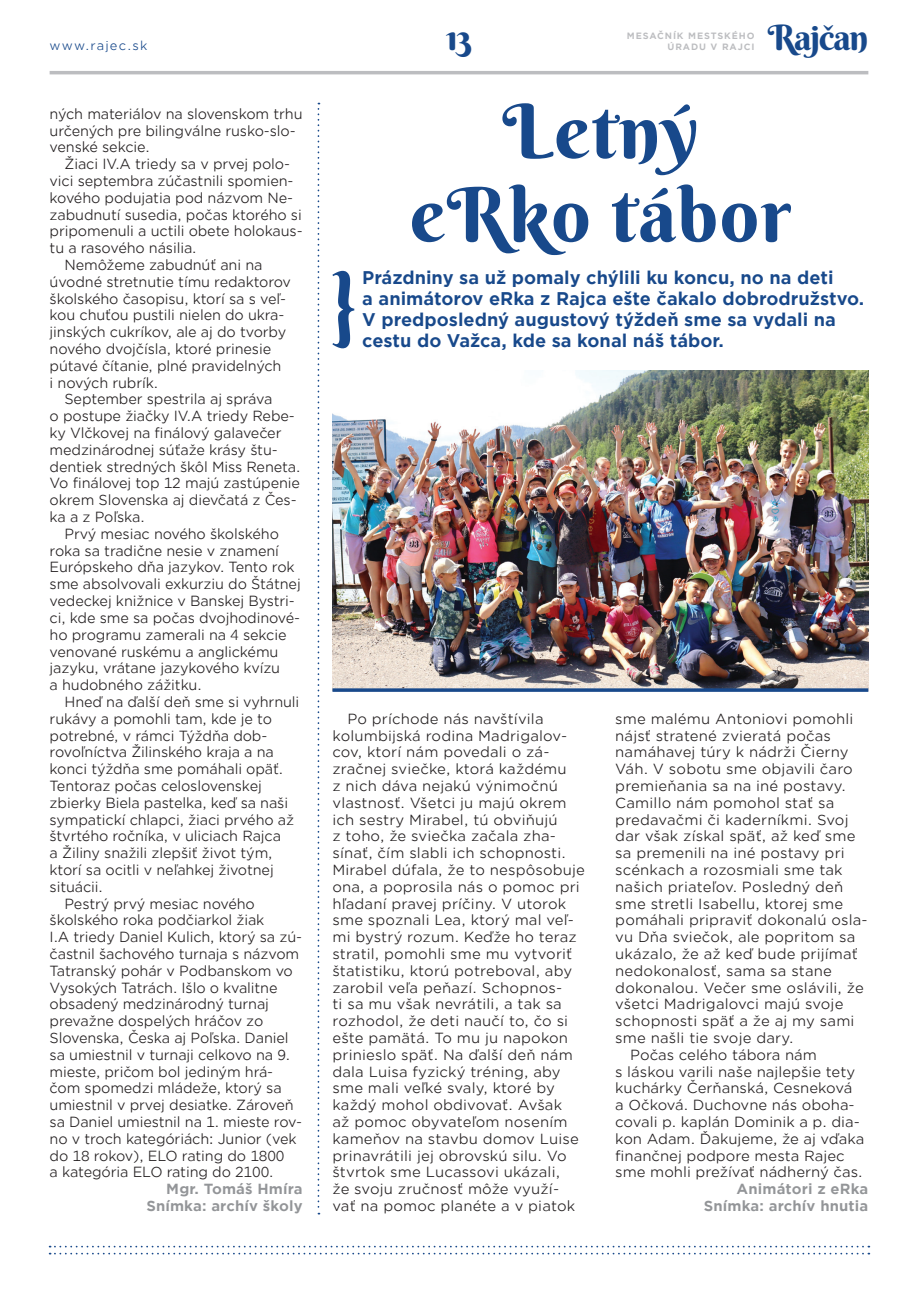
<style>
.page{position:relative;width:918px;height:1305px;background:#fff}
.page>*{position:absolute;margin:0;border:0;box-sizing:border-box;transform-origin:0 0}
.t1{font:75.25px "Berkshire Swash";letter-spacing:.02em;color:#18498b}
.t2{font:35px "Berkshire Swash";letter-spacing:-.04em;color:#18498b}
.t3{font:700 17.5px/21px "Gotham Office";color:#18498b}
.t4{font:14px/16.8px "Gotham Office";letter-spacing:-.01em;color:#231f20}
.t5{font:14px/16.8px "Gotham Office";letter-spacing:.01em;color:#231f20}
.t6{font:700 14px "Gotham Office";letter-spacing:.01em;color:#939598}
.t7{font:12.25px "Gotham Office";letter-spacing:.1em;color:#18498b}
.t8{font:700 8.75px "Gotham Office";letter-spacing:.1em;color:#bcbdc0}
</style>
<div class="page">
<svg style="left:50px;top:1245px;width:819px;height:9px"></svg>
<hr style="left:50px;top:71px;width:818px;height:3px;background:#bcbdc0">
<svg style="left:332px;top:271px;width:22px;height:77px"></svg>
<svg style="left:317px;top:103px;width:2px;height:1111px"></svg>
<img style="left:332px;top:371px;width:536px;height:317px">
<svg style="left:332px;top:688px;width:536px;height:4px;background:#305a93"></svg>
<p class="t7" style="left:50px;top:37px;width:99px">www.rajec.sk</p>
<p class="t2" style="left:446px;top:15px;width:27px">13</p>
<p class="t2" style="left:767px;top:15px;width:102px">Rajčan</p>
<p class="t8" style="left:627px;top:30px;width:129px">MESAČNÍK MESTSKÉHO</p>
<p class="t8" style="left:667px;top:40px;width:88px">ÚRADU V RAJCI</p>
<p class="t4" style="left:50px;top:105px;width:254px">ných materiálov na slovenskom trhu určených pre bilingválne rusko-slo&shy;venské sekcie.</p>
<p class="t4" style="left:50px;top:155px;width:254px;text-indent:15px">Žiaci IV.A triedy sa v prvej polo&shy;vici septembra zúčastnili spomien&shy;kového podujatia pod názvom Ne&shy;zabudnutí susedia, počas ktorého si pripomenuli a uctili obete holokaus&shy;tu a rasového násilia.</p>
<p class="t4" style="left:50px;top:256px;width:243px;text-indent:15px">Nemôžeme zabudnúť ani na úvodné stretnutie tímu redaktorov školského časopisu, ktorí sa s veľ&shy;kou chuťou pustili nielen do ukra&shy;jinských cukríkov, ale aj do tvorby nového dvojčísla, ktoré prinesie pútavé čítanie, plné pravidelných<br>i nových rubrík.</p>
<p class="t4" style="left:50px;top:390px;width:252px;text-indent:15px">September spestrila aj správa<br>o postupe žiačky IV.A triedy Rebe&shy;ky Vlčkovej na finálový galavečer medzinárodnej súťaže krásy štu&shy;dentiek stredných škôl Miss Reneta.<br>Vo finálovej top 12 majú zastúpenie okrem Slovenska aj dievčatá z Čes&shy;ka a z Poľska.</p>
<p class="t4" style="left:50px;top:525px;width:253px;text-indent:15px">Prvý mesiac nového školského roka sa tradične nesie v znamení<br>Európskeho dňa jazykov. Tento rok sme absolvovali exkurziu do Štátnej vedeckej knižnice v Banskej Bystri&shy;ci, kde sme sa počas dvojhodinové&shy;ho programu zamerali na 4 sekcie venované ruskému a anglickému jazyku, vrátane jazykového kvízu<br>a hudobného zážitku.</p>
<p class="t4" style="left:50px;top:693px;width:251px;text-indent:15px">Hneď na ďalší deň sme si vyhrnuli rukávy a pomohli tam, kde je to potrebné, v rámci Týždňa dob&shy;rovoľníctva Žilinského kraja a na konci týždňa sme pomáhali opäť.<br>Tentoraz počas celoslovenskej zbierky Biela pastelka, keď sa naši sympatickí chlapci, žiaci prvého až štvrtého ročníka, v uliciach Rajca<br>a Žiliny snažili zlepšiť život tým, ktorí sa ocitli v neľahkej životnej situácii.</p>
<p class="t4" style="left:50px;top:894px;width:254px;text-indent:15px">Pestrý prvý mesiac nového školského roka podčiarkol žiak<br>I.A triedy Daniel Kulich, ktorý sa zú&shy;častnil šachového turnaja s názvom<br>Tatranský pohár v Podbanskom vo<br>Vysokých Tatrách. Išlo o kvalitne obsadený medzinárodný turnaj prevažne dospelých hráčov zo<br>Slovenska, Česka aj Poľska. Daniel sa umiestnil v turnaji celkovo na 9. mieste, pričom bol jediným hrá&shy;čom spomedzi mládeže, ktorý sa umiestnil v prvej desiatke. Zároveň sa Daniel umiestnil na 1. mieste rov&shy;no v troch kategóriách: Junior (vek do 18 rokov), ELO rating do 1800<br>a kategória ELO rating do 2100.</p>
<p class="t6" style="left:166px;top:1179px;width:138px">Mgr. Tomáš Hmíra</p>
<p class="t6" style="left:146px;top:1196px;width:158px">Snímka: archív školy</p>
<p class="t1" style="left:502px;top:84px;width:197px">Letný</p>
<p class="t1" style="left:410px;top:168px;width:383px">eRko tábor</p>
<p class="t3" style="left:362px;top:267px;width:503px">Prázdniny sa už pomaly chýlili ku koncu, no na deti<br>a animátorov eRka z Rajca ešte čakalo dobrodružstvo.<br>V predposledný augustový týždeň sme sa vydali na cestu do Važca, kde sa konal náš tábor.</p>
<p class="t5" style="left:332px;top:710px;width:254px;text-indent:15px">Po príchode nás navštívila kolumbijská rodina Madrigalov&shy;cov, ktorí nám povedali o zá&shy;zračnej sviečke, ktorá každému<br>z nich dáva nejakú výnimočnú vlastnosť. Všetci ju majú okrem ich sestry Mirabel, tú obviňujú<br>z toho, že sviečka začala zha&shy;sínať, čím slabli ich schopnosti.<br>Mirabel dúfala, že to nespôsobuje ona, a poprosila nás o pomoc pri hľadaní pravej príčiny. V utorok sme spoznali Lea, ktorý mal veľ&shy;mi bystrý rozum. Keďže ho teraz stratil, pomohli sme mu vytvoriť štatistiku, ktorú potreboval, aby zarobil veľa peňazí. Schopnos-<br>ti sa mu však nevrátili, a tak sa rozhodol, že deti naučí to, čo si ešte pamätá. To mu ju napokon prinieslo späť. Na ďalší deň nám dala Luisa fyzický tréning, aby sme mali veľké svaly, ktoré by každý mohol obdivovať. Avšak<br>až pomoc obyvateľom nosením kameňov na stavbu domov Luise prinavrátili jej obrovskú silu. Vo štvrtok sme Lucassovi ukázali,<br>že svoju zručnosť môže využí&shy;vať na pomoc planéte a v piatok</p>
<p class="t5" style="left:615px;top:710px;width:254px">sme malému Antoniovi pomohli nájsť stratené zvieratá počas namáhavej túry k nádrži Čierny<br>Váh. V sobotu sme objavili čaro premieňania sa na iné postavy.<br>Camillo nám pomohol stať sa predavačmi či kaderníkmi. Svoj dar však získal späť, až keď sme sa premenili na iné postavy pri scénkach a rozosmiali sme tak našich priateľov. Posledný deň sme stretli Isabellu, ktorej sme pomáhali pripraviť dokonalú osla&shy;vu Dňa sviečok, ale popritom sa ukázalo, že až keď bude prijímať nedokonalosť, sama sa stane dokonalou. Večer sme oslávili, že všetci Madrigalovci majú svoje schopnosti späť a že aj my sami sme našli tie svoje dary.</p>
<p class="t4" style="left:615px;top:1046px;width:251px;text-indent:15px">Počas celého tábora nám<br>s láskou varili naše najlepšie tety kuchárky Čerňanská, Cesneková a Očková. Duchovne nás oboha&shy;covali p. kaplán Dominik a p. dia&shy;kon Adam. Ďakujeme, že aj vďaka finančnej podpore mesta Rajec sme mohli prežívať nádherný čas.</p>
<p class="t6" style="left:736px;top:1179px;width:133px">Animátori z eRka</p>
<p class="t6" style="left:704px;top:1196px;width:166px">Snímka: archív hnutia</p>
</div>
